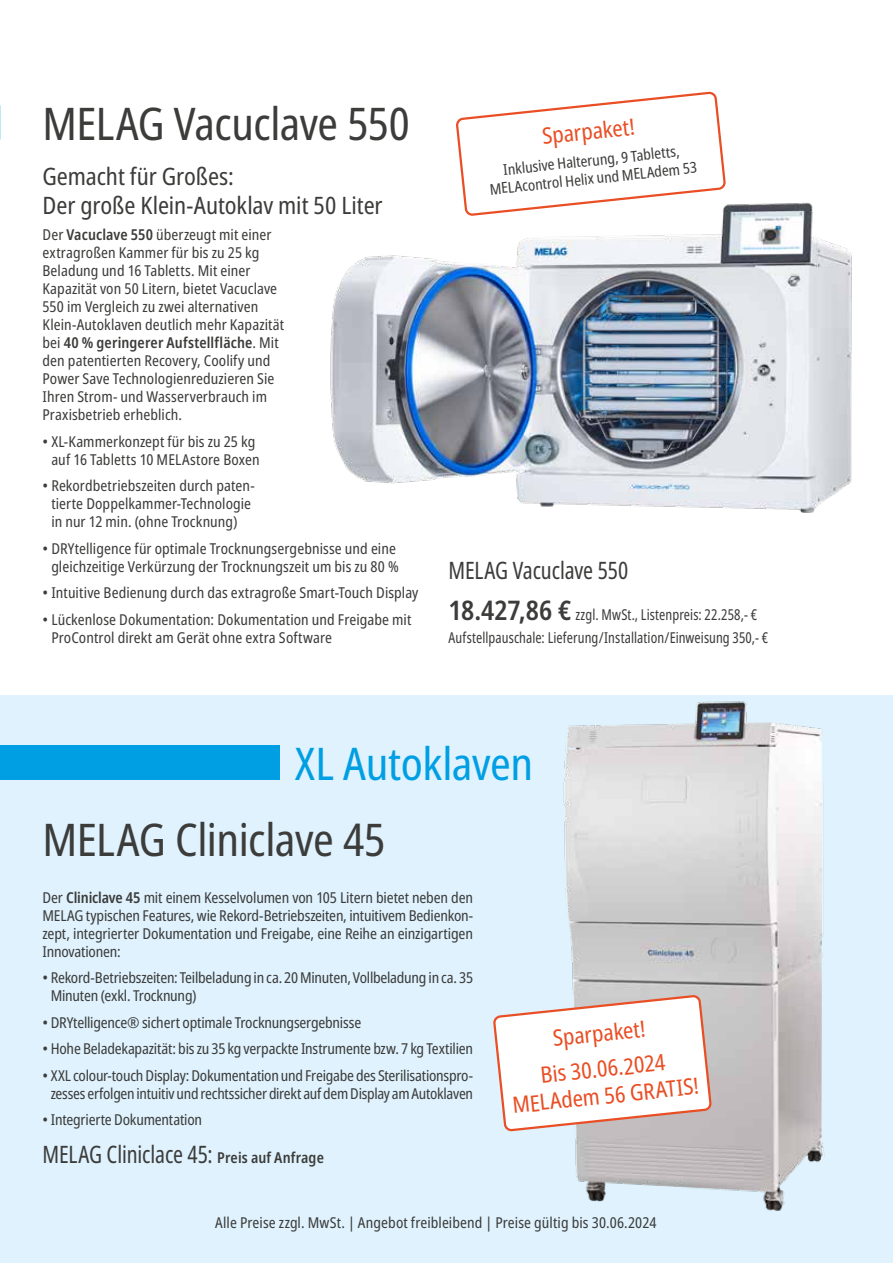
<style>
.page{position:relative;width:893px;height:1263px;background:#fff}
.page>*{position:absolute;margin:0;border:0;box-sizing:border-box;transform-origin:0 0}
.t1{font:condensed 45px "Noto Sans";letter-spacing:-.01em;color:#3c3c3b}
.t2{font:condensed 45px "Noto Sans";letter-spacing:-.01em;color:#009fe3}
.t3{font:condensed 24px "Noto Sans";letter-spacing:-.005em;color:#3c3c3b;scale:.9 1}
.t4{font:condensed 24px/28.8px "Noto Sans";letter-spacing:-.005em;color:#3c3c3b}
.t5{font:condensed 22.5px/35.5px "Noto Sans";color:#e94e24;text-align:center}
.t6{font:condensed 15px/18px "Noto Sans";letter-spacing:.005em;color:#3c3c3b;text-align:center}
.t7{font:condensed 15px/18px "Noto Sans";letter-spacing:-.015em;color:#3c3c3b}
.t8{font:condensed 15px/22.2px "Noto Sans";letter-spacing:.005em;color:#3c3c3b;scale:.9 1}
.s1{font-weight:600}
.s2{font-weight:600;font-size:27px}
.s3{font-weight:600;font-size:15px}
</style>
<div class="page">
<div style="left:0;top:695px;width:893px;height:568px;background:#dff2fd"></div>
<div style="left:0;top:746px;width:280px;height:34px;background:#009fe3"></div>
<svg style="left:457px;top:93px;width:268px;height:79px"></svg>
<img style="left:563px;top:701px;width:262px;height:510px">
<svg style="left:494px;top:996px;width:217px;height:134px;background:#f6f0ef"></svg>
<img style="left:330px;top:172px;width:522px;height:341px">
<h1 class="t1" style="left:43px;top:92px;width:369px">MELAG Vacuclave 550</h1>
<h2 class="t4" style="left:43px;top:162px;width:342px">Gemacht für Großes:<br>Der große Klein-Autoklav mit 50 Liter</h2>
<p class="t6" style="left:43px;top:226px;width:243px;text-align:left">Der <span class="s1">Vacuclave 550</span> überzeugt mit einer extragroßen Kammer für bis zu 25 kg Beladung und 16 Tabletts. Mit einer Kapazität von 50 Litern, bietet Vacuclave 550 im Vergleich zu zwei alternativen Klein-Autoklaven deutlich mehr Kapazität bei <span class="s1">40 % geringerer Aufstellfläche</span>. Mit den patentierten Recovery, Coolify und Power Save Technologienreduzieren Sie Ihren Strom- und Wasserverbrauch im Praxisbetrieb erheblich.</p>
<p class="t6" style="left:43px;top:432px;width:219px">• XL-Kammerkonzept für bis zu 25 kg auf 16 Tabletts 10 MELAstore Boxen</p>
<p class="t6" style="left:43px;top:477px;width:214px">• Rekordbetriebszeiten durch paten&shy;tierte Doppelkammer-Technologie in nur 12 min. (ohne Trocknung)</p>
<p class="t6" style="left:43px;top:539px;width:358px">• DRYtelligence für optimale Trocknungsergebnisse und eine gleichzeitige Verkürzung der Trocknungszeit um bis zu 80 %</p>
<p class="t6" style="left:43px;top:584px;width:377px">• Intuitive Bedienung durch das extragroße Smart-Touch Display</p>
<p class="t6" style="left:51px;top:611px;width:362px;text-align:left;text-indent:-9px">• Lückenlose Dokumentation: Dokumentation und Freigabe mit<br>ProControl direkt am Gerät ohne extra Software</p>
<h3 class="t5" style="left:540px;top:119px;width:95px;rotate:-6deg">Sparpaket!</h3>
<p class="t6" style="left:487px;top:163px;width:210px;rotate:-6deg">Inklusive Halterung, 9 Tabletts,<br>MELAcontrol Helix und MELAdem 53</p>
<h2 class="t3" style="left:449px;top:554px;width:201px">MELAG Vacuclave 550</h2>
<p class="t8" style="left:449px;top:604px;width:357px"><span class="s2">18.427,86 €</span> zzgl. MwSt., Listenpreis: 22.258,- €<br>Aufstellpauschale: Lieferung/Installation/Einweisung 350,- €</p>
<h1 class="t2" style="left:295px;top:732px;width:240px">XL Autoklaven</h1>
<h1 class="t1" style="left:43px;top:808px;width:344px">MELAG Cliniclave 45</h1>
<p class="t6" style="left:43px;top:889px;width:432px;text-align:justify">Der <span class="s1">Cliniclave 45</span> mit einem Kesselvolumen von 105 Litern bietet neben den MELAG typischen Features, wie Rekord-Betriebszeiten, intuitivem Bedienkon&shy;zept, integrierter Dokumentation und Freigabe, eine Reihe an einzigartigen Innovationen:</p>
<p class="t7" style="left:51px;top:969px;width:424px;text-indent:-8px">• Rekord-Betriebszeiten: Teilbeladung in ca. 20 Minuten, Vollbeladung in ca. 35<br>Minuten (exkl. Trocknung)</p>
<p class="t7" style="left:43px;top:1014px;width:320px">• DRYtelligence® sichert optimale Trocknungsergebnisse</p>
<p class="t7" style="left:43px;top:1040px;width:432px">• Hohe Beladekapazität: bis zu 35 kg verpackte Instrumente bzw. 7 kg Textilien</p>
<p class="t7" style="left:43px;top:1067px;width:432px;text-align:center">• XXL colour-touch Display: Dokumentation und Freigabe des Sterilisationspro&shy;zesses erfolgen intuitiv und rechtssicher direkt auf dem Display am Autoklaven</p>
<p class="t7" style="left:43px;top:1111px;width:161px">• Integrierte Dokumentation</p>
<h2 class="t3" style="left:43px;top:1137px;width:314px">MELAG Cliniclace 45: <span class="s3">Preis auf Anfrage</span></h2>
<h3 class="t5" style="left:535px;top:1023px;width:127px;rotate:-6deg">Sparpaket!<br>Bis 30.06.2024</h3>
<h3 class="t5" style="left:511px;top:1088px;width:189px;rotate:-6deg">MELAdem 56 GRATIS!</h3>
<p class="t6" style="left:215px;top:1214px;width:443px">Alle Preise zzgl. MwSt. | Angebot freibleibend | Preise gültig bis 30.06.2024</p>
</div>
